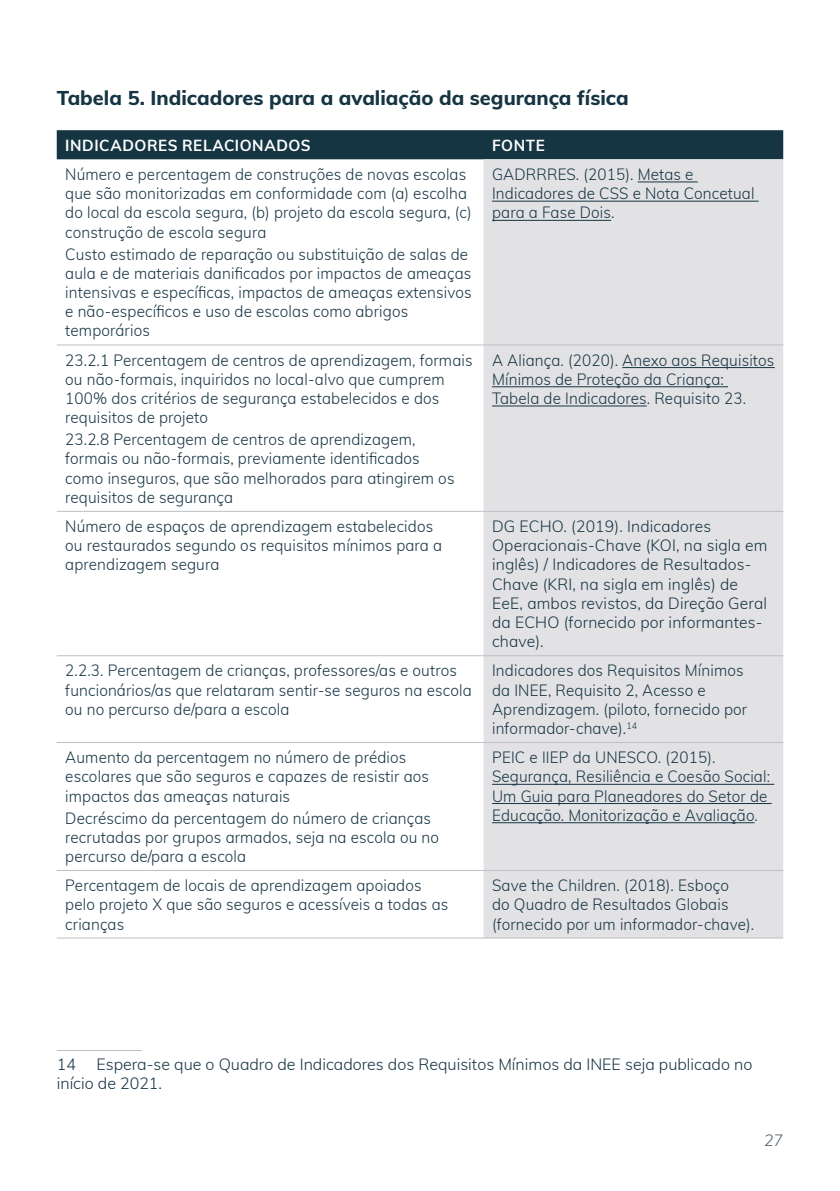
<style>
.page{position:relative;width:840px;height:1191px;background:#fff}
.page>*{position:absolute;margin:0;border:0;box-sizing:border-box;transform-origin:0 0}
.INEE_HEADER_LEVEL3{font:800 20px "Muli";color:#163543}
.TABLE_Paragraph_Styl{font:300 16px/19.2px "Muli";letter-spacing:.01em;color:#163543;scale:.95 1}
.TABLE_Paragraph_Styl-2{font:300 16px/19.2px "Muli";letter-spacing:.01em;color:#163543}
.TABLE_Header_Style{font:700 16px "Muli";letter-spacing:.035em;color:#fff;scale:.95 1}
.t1{font:italic 300 16px "Muli";color:#4f5c67}
</style>
<div class="page">
<div style="left:57px;top:130px;width:725px;height:29px;background:#163543"></div>
<div style="left:483px;top:159px;width:299px;height:778px;background:#e2e2e4"></div>
<hr style="left:57px;top:344px;width:426px;height:1px;background:#bebfc5">
<hr style="left:483px;top:344px;width:299px;height:1px;background:#bebfc5">
<hr style="left:57px;top:511px;width:426px;height:1px;background:#bebfc5">
<hr style="left:483px;top:511px;width:299px;height:1px;background:#bebfc5">
<hr style="left:57px;top:655px;width:426px;height:1px;background:#bebfc5">
<hr style="left:483px;top:655px;width:299px;height:1px;background:#bebfc5">
<hr style="left:57px;top:742px;width:426px;height:1px;background:#bebfc5">
<hr style="left:483px;top:742px;width:299px;height:1px;background:#bebfc5">
<hr style="left:57px;top:870px;width:426px;height:1px;background:#bebfc5">
<hr style="left:483px;top:870px;width:299px;height:1px;background:#bebfc5">
<hr style="left:57px;top:937px;width:426px;height:1px;background:#bebfc5">
<hr style="left:483px;top:937px;width:299px;height:1px;background:#bebfc5">
<hr style="left:637px;top:181px;width:60px;height:1px;background:#163543">
<hr style="left:492px;top:201px;width:266px;height:1px;background:#163543">
<hr style="left:492px;top:220px;width:118px;height:1px;background:#163543">
<hr style="left:622px;top:367px;width:152px;height:1px;background:#163543">
<hr style="left:492px;top:386px;width:235px;height:1px;background:#163543">
<hr style="left:492px;top:405px;width:154px;height:1px;background:#163543">
<hr style="left:492px;top:784px;width:281px;height:1px;background:#163543">
<hr style="left:492px;top:803px;width:279px;height:1px;background:#163543">
<hr style="left:492px;top:822px;width:262px;height:1px;background:#163543">
<hr style="left:57px;top:1050px;width:85px;height:1px;background:#bebfc5">
<p class="INEE_HEADER_LEVEL3" style="left:57px;top:83px;width:573px">Tabela 5. Indicadores para a avaliação da segurança física</p>
<p class="TABLE_Header_Style" style="left:65px;top:133px;width:260px">INDICADORES RELACIONADOS</p>
<p class="TABLE_Header_Style" style="left:492px;top:133px;width:57px">FONTE</p>
<p class="TABLE_Paragraph_Styl" style="left:65px;top:164px;width:429px">Número e percentagem de construções de novas escolas que são monitorizadas em conformidade com (a) escolha do local da escola segura, (b) projeto da escola segura, (c) construção de escola segura</p>
<p class="TABLE_Paragraph_Styl" style="left:65px;top:243px;width:429px">Custo estimado de reparação ou substituição de salas de aula e de materiais danificados por impactos de ameaças intensivas e específicas, impactos de ameaças extensivos e não-específicos e uso de escolas como abrigos temporários</p>
<p class="TABLE_Paragraph_Styl" style="left:492px;top:164px;width:277px">GADRRRES. (2015). Metas e<br>Indicadores de CSS e Nota Concetual para a Fase Dois.</p>
<p class="TABLE_Paragraph_Styl" style="left:65px;top:349px;width:430px">23.2.1 Percentagem de centros de aprendizagem, formais ou não-formais, inquiridos no local-alvo que cumprem 100% dos critérios de segurança estabelecidos e dos requisitos de projeto</p>
<p class="TABLE_Paragraph_Styl" style="left:65px;top:429px;width:411px">23.2.8 Percentagem de centros de aprendizagem, formais ou não-formais, previamente identificados como inseguros, que são melhorados para atingirem os requisitos de segurança</p>
<p class="TABLE_Paragraph_Styl" style="left:492px;top:349px;width:298px">A Aliança. (2020). Anexo aos Requisitos<br>Mínimos de Proteção da Criança:<br>Tabela de Indicadores. Requisito 23.</p>
<p class="TABLE_Paragraph_Styl" style="left:65px;top:516px;width:398px">Número de espaços de aprendizagem estabelecidos ou restaurados segundo os requisitos mínimos para a aprendizagem segura</p>
<p class="TABLE_Paragraph_Styl-2" style="left:492px;top:516px;width:277px">DG ECHO. (2019). Indicadores<br>Operacionais-Chave (KOI, na sigla em inglês) / Indicadores de Resultados-<br>Chave (KRI, na sigla em inglês) de<br>EeE, ambos revistos, da Direção Geral da ECHO (fornecido por informantes&shy;chave).</p>
<p class="TABLE_Paragraph_Styl" style="left:65px;top:660px;width:429px">2.2.3. Percentagem de crianças, professores/as e outros funcionários/as que relataram sentir-se seguros na escola ou no percurso de/para a escola</p>
<p class="TABLE_Paragraph_Styl" style="left:492px;top:660px;width:270px">Indicadores dos Requisitos Mínimos da INEE, Requisito 2, Acesso e<br>Aprendizagem. (piloto, fornecido por informador-chave).<sup>14</sup></p>
<p class="TABLE_Paragraph_Styl" style="left:65px;top:747px;width:384px">Aumento da percentagem no número de prédios escolares que são seguros e capazes de resistir aos impactos das ameaças naturais</p>
<p class="TABLE_Paragraph_Styl" style="left:65px;top:807px;width:395px">Decréscimo da percentagem do número de crianças recrutadas por grupos armados, seja na escola ou no percurso de/para a escola</p>
<p class="TABLE_Paragraph_Styl" style="left:492px;top:747px;width:294px">PEIC e IIEP da UNESCO. (2015).<br>Segurança, Resiliência e Coesão Social:<br>Um Guia para Planeadores do Setor de Educação. Monitorização e Avaliação.</p>
<p class="TABLE_Paragraph_Styl" style="left:65px;top:875px;width:404px">Percentagem de locais de aprendizagem apoiados pelo projeto X que são seguros e acessíveis a todas as crianças</p>
<p class="TABLE_Paragraph_Styl" style="left:492px;top:875px;width:277px">Save the Children. (2018). Esboço<br>do Quadro de Resultados Globais (fornecido por um informador-chave).</p>
<p class="TABLE_Paragraph_Styl-2" style="left:57px;top:1053px;width:696px;text-indent:40px">Espera-se que o Quadro de Indicadores dos Requisitos Mínimos da INEE seja publicado no início de 2021.</p>
<p class="TABLE_Paragraph_Styl-2" style="left:57px;top:1053px;width:21px">14</p>
<p class="t1" style="left:763px;top:1129px;width:21px">27</p>
</div>
